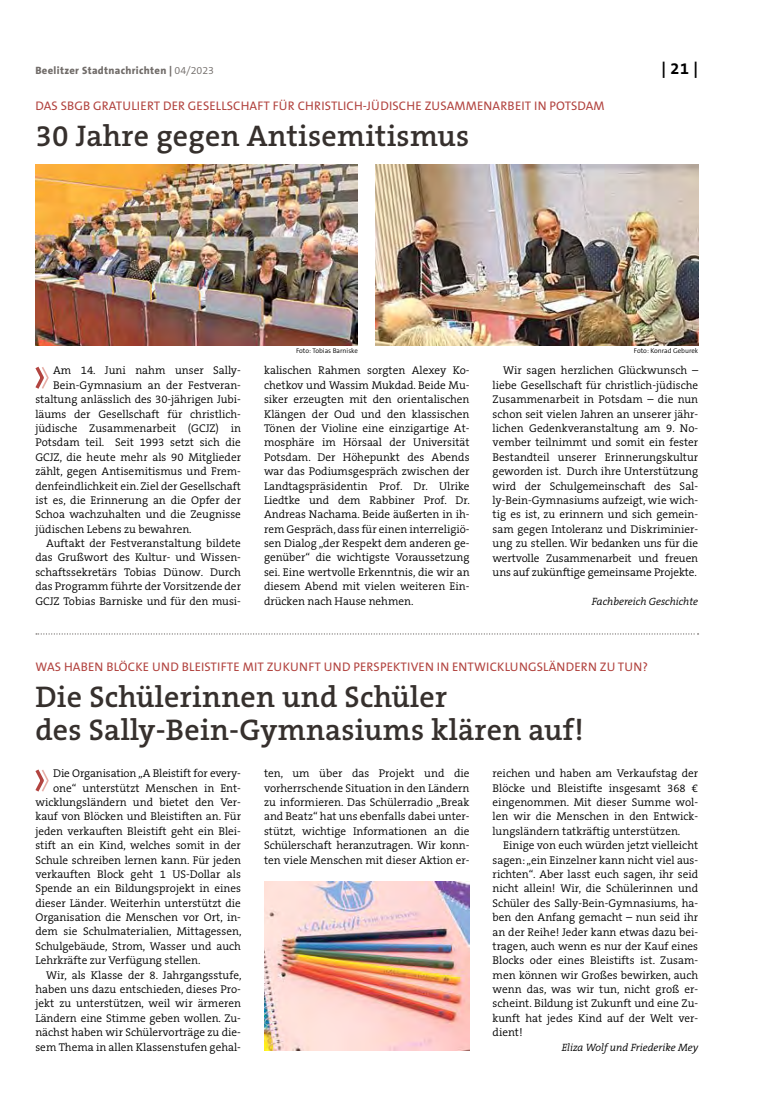
<style>
.page{position:relative;width:762px;height:1117px;background:#fff}
.page>*{position:absolute;margin:0;border:0;box-sizing:border-box;transform-origin:0 0}
.t1{font:600 30px/32.5px "The Serif B W6";letter-spacing:.01em;color:#36302d}
.t2{font:700 16.25px "The Sans B W7";color:#000}
.t3{font:12.5px "The Sans B W5 Plain";letter-spacing:.015em;color:#b24440}
.t4{font:300 11.25px/14.4px "The Serif B W4";color:#000;text-align:justify}
.t5{font:italic 300 10.62px "The Serif B W4";color:#000}
.t6{font:800 10.62px "The Sans B W8";letter-spacing:.03em;color:#716c69}
.t7{font:300 6.88px "The Sans B W4";color:#000}
.s1{font-family:"The Sans B W4";font-weight:300}
</style>
<div class="page">
<img style="left:376px;top:165px;width:322px;height:180px">
<img style="left:35px;top:165px;width:323px;height:180px">
<svg style="left:35px;top:366px;width:14px;height:23px"></svg>
<svg style="left:35px;top:769px;width:14px;height:23px"></svg>
<img style="left:264px;top:881px;width:205px;height:169px">
<svg style="left:36px;top:633px;width:662px;height:1px"></svg>
<p class="t6" style="left:35px;top:64px;width:180px">Beelitzer Stadtnachrichten | <span class="s1">04/2023</span></p>
<h2 class="t2" style="left:661px;top:58px;width:38px">| 21 |</h2>
<p class="t3" style="left:36px;top:98px;width:40px">DAS SBGB</p>
<p class="t3" style="left:93px;top:98px;width:513px">GRATULIERT DER GESELLSCHAFT FÜR CH RISTLICH-JÜDISCH E ZUSAMMENARBEIT IN POTSDAM</p>
<h1 class="t1" style="left:35px;top:120px;width:435px">30 Jahre gegen Antisemitismus</h1>
<p class="t4" style="left:53px;top:363px;width:189px">Am 14. Juni nahm unser Sally-</p>
<p class="t4" style="left:53px;top:378px;width:189px">Bein-Gymnasium an der Festveran-</p>
<p class="t4" style="left:35px;top:392px;width:207px">staltung anlässlich des 30-jährigen Jubi-</p>
<p class="t4" style="left:35px;top:406px;width:207px">läums der Gesellschaft für christlich-</p>
<p class="t4" style="left:35px;top:421px;width:207px">jüdische Zusammenarbeit (GCJZ) in</p>
<p class="t4" style="left:35px;top:435px;width:207px">Potsdam teil. Seit 1993 setzt sich die</p>
<p class="t4" style="left:35px;top:449px;width:207px">GCJZ, die heute mehr als 90 Mitglieder</p>
<p class="t4" style="left:35px;top:464px;width:207px">zählt, gegen Antisemitismus und Frem-</p>
<p class="t4" style="left:35px;top:478px;width:207px">denfeindlichkeit ein. Ziel der Gesellschaft</p>
<p class="t4" style="left:35px;top:493px;width:207px">ist es, die Erinnerung an die Opfer der</p>
<p class="t4" style="left:35px;top:507px;width:207px">Schoa wachzuhalten und die Zeugnisse</p>
<p class="t4" style="left:35px;top:521px;width:158px">jüdischen Lebens zu bewahren.</p>
<p class="t4" style="left:46px;top:536px;width:196px">Auftakt der Festveranstaltung bildete</p>
<p class="t4" style="left:35px;top:550px;width:207px">das Grußwort des Kultur- und Wissen-</p>
<p class="t4" style="left:35px;top:564px;width:207px">schaftssekretärs Tobias Dünow. Durch</p>
<p class="t4" style="left:35px;top:579px;width:207px">das Programm führte der Vorsitzende der</p>
<p class="t4" style="left:35px;top:593px;width:207px">GCJZ Tobias Barniske und für den musi-</p>
<p class="t7" style="left:296px;top:346px;width:63px">Foto: Tobias Barniske</p>
<p class="t7" style="left:634px;top:346px;width:66px">Foto: Konrad Geburek</p>
<p class="t4" style="left:264px;top:363px;width:207px">kalischen Rahmen sorgten Alexey Ko&shy;chetkov und Wassim Mukdad. Beide Mu&shy;siker erzeugten mit den orientalischen Klängen der Oud und den klassischen Tönen der Violine eine einzigartige At&shy;mosphäre im Hörsaal der Universität Potsdam. Der Höhepunkt des Abends war das Podiumsgespräch zwischen der Landtagspräsidentin Prof. Dr. Ulrike Liedtke und dem Rabbiner Prof. Dr.<br>Andreas Nachama. Beide äußerten in ih&shy;rem Gespräch, dass für einen interreligiö&shy;sen Dialog „der Respekt dem anderen ge&shy;genüber“ die wichtigste Voraussetzung sei. Eine wertvolle Erkenntnis, die wir an diesem Abend mit vielen weiteren Ein&shy;drücken nach Hause nehmen.</p>
<p class="t4" style="left:493px;top:363px;width:207px;text-indent:11px">Wir sagen herzlichen Glückwunsch – liebe Gesellschaft für christlich-jüdische Zusammenarbeit in Potsdam – die nun schon seit vielen Jahren an unserer jähr&shy;lichen Gedenkveranstaltung am 9. No&shy;vember teilnimmt und somit ein fester Bestandteil unserer Erinnerungskultur geworden ist. Durch ihre Unterstützung wird der Schulgemeinschaft des Sal&shy;ly-Bein-Gymnasiums aufzeigt, wie wich&shy;tig es ist, zu erinnern und sich gemein&shy;sam gegen Intoleranz und Diskriminier&shy;ung zu stellen. Wir bedanken uns für die wertvolle Zusammenarbeit und freuen uns auf zukünftige gemeinsame Projekte.</p>
<p class="t5" style="left:592px;top:594px;width:108px">Fachbereich Geschichte</p>
<p class="t3" style="left:36px;top:659px;width:614px">WAS HABEN BLÖCKE UND BLEISTIFTE MIT ZUKUNFT UND PERSPEKTIVEN IN ENTWICKLUNGSLÄNDERN ZU TUN?</p>
<h1 class="t1" style="left:35px;top:680px;width:550px">Die Schülerinnen und Schüler<br>des Sally-Bein-Gymnasiums klären auf!</h1>
<p class="t4" style="left:53px;top:766px;width:189px">Die Organisation „A Bleistift for every-</p>
<p class="t4" style="left:53px;top:780px;width:189px">one“ unterstützt Menschen in Ent-</p>
<p class="t4" style="left:35px;top:794px;width:207px">wicklungsländern und bietet den Ver-</p>
<p class="t4" style="left:35px;top:809px;width:207px">kauf von Blöcken und Bleistiften an. Für</p>
<p class="t4" style="left:35px;top:823px;width:207px">jeden verkauften Bleistift geht ein Blei-</p>
<p class="t4" style="left:35px;top:838px;width:207px">stift an ein Kind, welches somit in der</p>
<p class="t4" style="left:35px;top:852px;width:207px">Schule schreiben lernen kann. Für jeden</p>
<p class="t4" style="left:35px;top:866px;width:207px">verkauften Block geht 1 US-Dollar als</p>
<p class="t4" style="left:35px;top:881px;width:207px">Spende an ein Bildungsprojekt in eines</p>
<p class="t4" style="left:35px;top:895px;width:207px">dieser Länder. Weiterhin unterstützt die</p>
<p class="t4" style="left:35px;top:909px;width:207px">Organisation die Menschen vor Ort, in-</p>
<p class="t4" style="left:35px;top:924px;width:208px">dem sie Schulmaterialien, Mittagessen,</p>
<p class="t4" style="left:35px;top:938px;width:207px">Schulgebäude, Strom, Wasser und auch</p>
<p class="t4" style="left:35px;top:953px;width:167px">Lehrkräfte zur Verfügung stellen.</p>
<p class="t4" style="left:46px;top:967px;width:197px">Wir, als Klasse der 8. Jahrgangsstufe,</p>
<p class="t4" style="left:35px;top:981px;width:207px">haben uns dazu entschieden, dieses Pro-</p>
<p class="t4" style="left:35px;top:996px;width:207px">jekt zu unterstützen, weil wir ärmeren</p>
<p class="t4" style="left:35px;top:1010px;width:207px">Ländern eine Stimme geben wollen. Zu-</p>
<p class="t4" style="left:35px;top:1024px;width:207px">nächst haben wir Schülervorträge zu die-</p>
<p class="t4" style="left:35px;top:1039px;width:207px">sem Thema in allen Klassenstufen gehal-</p>
<p class="t4" style="left:264px;top:766px;width:207px">ten, um über das Projekt und die vorherrschende Situation in den Ländern zu informieren. Das Schülerradio „Break and Beatz“ hat uns ebenfalls dabei unter&shy;stützt, wichtige Informationen an die Schülerschaft heranzutragen. Wir konn&shy;ten viele Menschen mit dieser Aktion er-</p>
<p class="t4" style="left:493px;top:766px;width:207px">reichen und haben am Verkaufstag der Blöcke und Bleistifte insgesamt 368 € eingenommen. Mit dieser Summe wol&shy;len wir die Menschen in den Entwick&shy;lungsländern tatkräftig unterstützen.</p>
<p class="t4" style="left:493px;top:838px;width:207px;text-indent:11px">Einige von euch würden jetzt vielleicht sagen: „ein Einzelner kann nicht viel aus&shy;richten“. Aber lasst euch sagen, ihr seid nicht allein! Wir, die Schülerinnen und Schüler des Sally-Bein-Gymnasiums, ha&shy;ben den Anfang gemacht – nun seid ihr an der Reihe! Jeder kann etwas dazu bei&shy;tragen, auch wenn es nur der Kauf eines Blocks oder eines Bleistifts ist. Zusam&shy;men können wir Großes bewirken, auch wenn das, was wir tun, nicht groß er&shy;scheint. Bildung ist Zukunft und eine Zu&shy;kunft hat jedes Kind auf der Welt ver&shy;dient!</p>
<p class="t5" style="left:562px;top:1039px;width:138px">Eliza Wolf und Friederike Mey</p>
</div>
